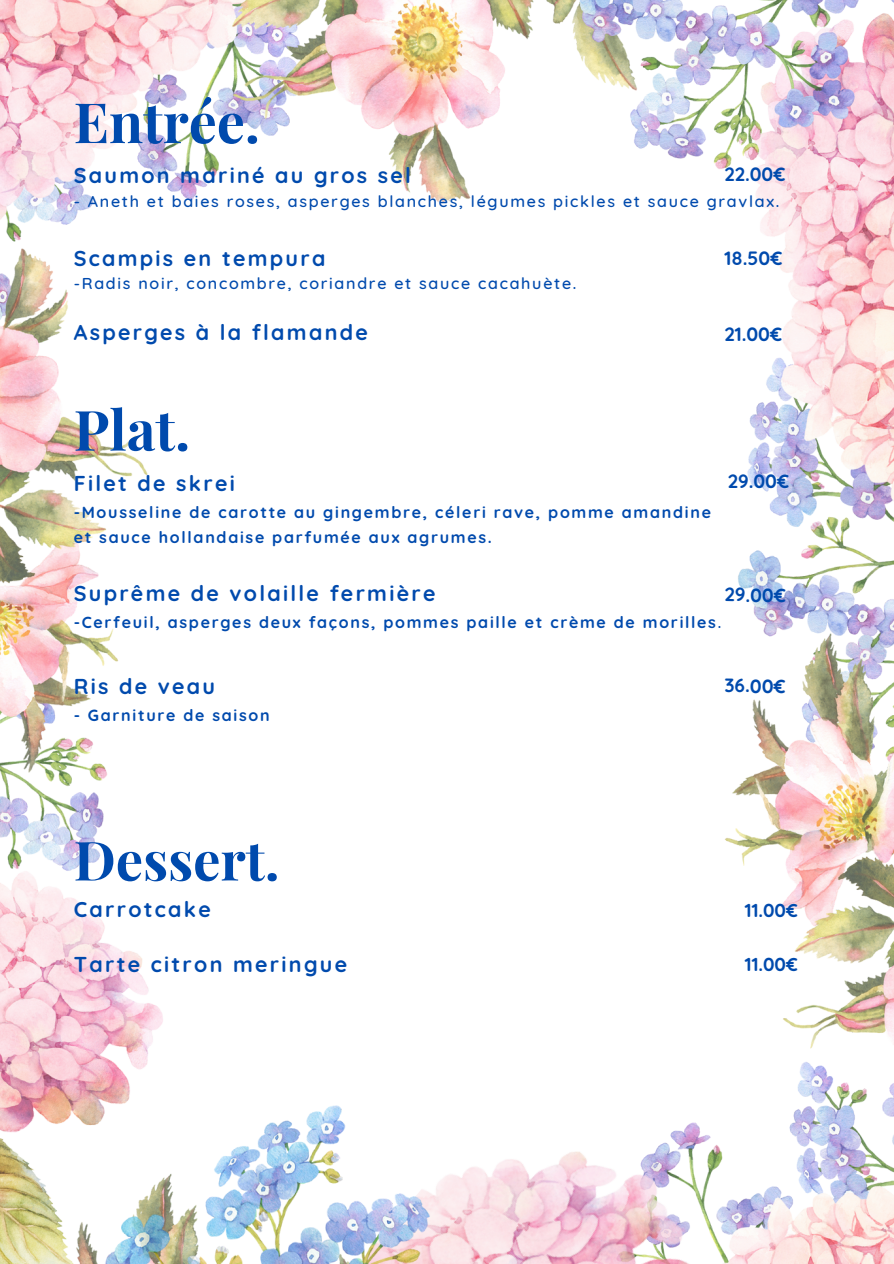
<style>
.page{position:relative;width:894px;height:1264px;background:#fff}
.page>*{position:absolute;margin:0;border:0;box-sizing:border-box;transform-origin:0 0}
.t1{font:700 55.65px "Playfair Display";color:#004aad}
.t2{font:700 54.15px "Playfair Display";color:#004aad}
.t3{font:700 21.45px "Quicksand";letter-spacing:.105em;color:#004aad}
.t4{font:700 19.2px "Quicksand";color:#004aad}
.t5{font:700 18.75px "Quicksand";color:#004aad}
.t6{font:700 16.05px/25px "Quicksand";letter-spacing:.105em;color:#004aad}
.t7{font:500 16.05px "Quicksand";letter-spacing:.105em;color:#004aad}
.s1{font-weight:500}
</style>
<div class="page">
<img style="left:0;top:0;width:893px;height:1263px">
<img style="left:271px;top:1012px;width:546px;height:251px">
<img style="left:36px;top:1105px;width:411px;height:158px">
<h1 class="t1" style="left:74px;top:83px;width:188px">Entrée.</h1>
<p class="t3" style="left:74px;top:162px;width:339px">Saumon mariné au gros sel</p>
<h2 class="t7" style="left:74px;top:190px;width:707px">- Aneth et baies roses, asperges blanches, légumes pickles et sauce gravlax.</h2>
<h3 class="t4" style="left:724px;top:161px;width:62px">22.00€</h3>
<h3 class="t3" style="left:74px;top:244px;width:253px">Scampis en tempura</h3>
<h3 class="t7" style="left:74px;top:273px;width:504px">-Radis noir, concombre, coriandre et sauce cacahuète.</h3>
<h3 class="t3" style="left:74px;top:318px;width:295px">Asperges à la flamande</h3>
<p class="t1" style="left:74px;top:390px;width:118px">Plat.</p>
<h1 class="t4" style="left:724px;top:246px;width:59px">18.50€</h1>
<h3 class="t4" style="left:724px;top:322px;width:59px">21.00€</h3>
<p class="t3" style="left:74px;top:469px;width:163px">Filet de skrei</p>
<p class="t6" style="left:74px;top:499px;width:638px">-Mousseline de carotte au gingembre, céleri rave, pomme amandine et sauce hollandaise parfumée aux agrumes.</p>
<p class="t3" style="left:74px;top:579px;width:363px">Suprême de volaille fermière</p>
<p class="t6" style="left:74px;top:609px;width:649px">-Cerfeuil, asperges deux façons, pommes paille et crème de morilles<span class="s1">.</span></p>
<p class="t4" style="left:727px;top:469px;width:63px">29.00€</p>
<p class="t4" style="left:724px;top:582px;width:63px;rotate:1deg">29.00€</p>
<p class="t3" style="left:74px;top:672px;width:143px">Ris de veau</p>
<p class="t6" style="left:74px;top:702px;width:197px">- Garniture de saison</p>
<h3 class="t2" style="left:74px;top:822px;width:207px">Dessert.</h3>
<h3 class="t3" style="left:74px;top:895px;width:139px">Carrotcake</h3>
<h1 class="t3" style="left:74px;top:950px;width:275px">Tarte citron meringue</h1>
<h3 class="t4" style="left:724px;top:673px;width:62px;rotate:1deg">36.00€</h3>
<h2 class="t5" style="left:744px;top:898px;width:54px">11.00€</h2>
<h2 class="t5" style="left:744px;top:952px;width:54px">11.00€</h2>
</div>
